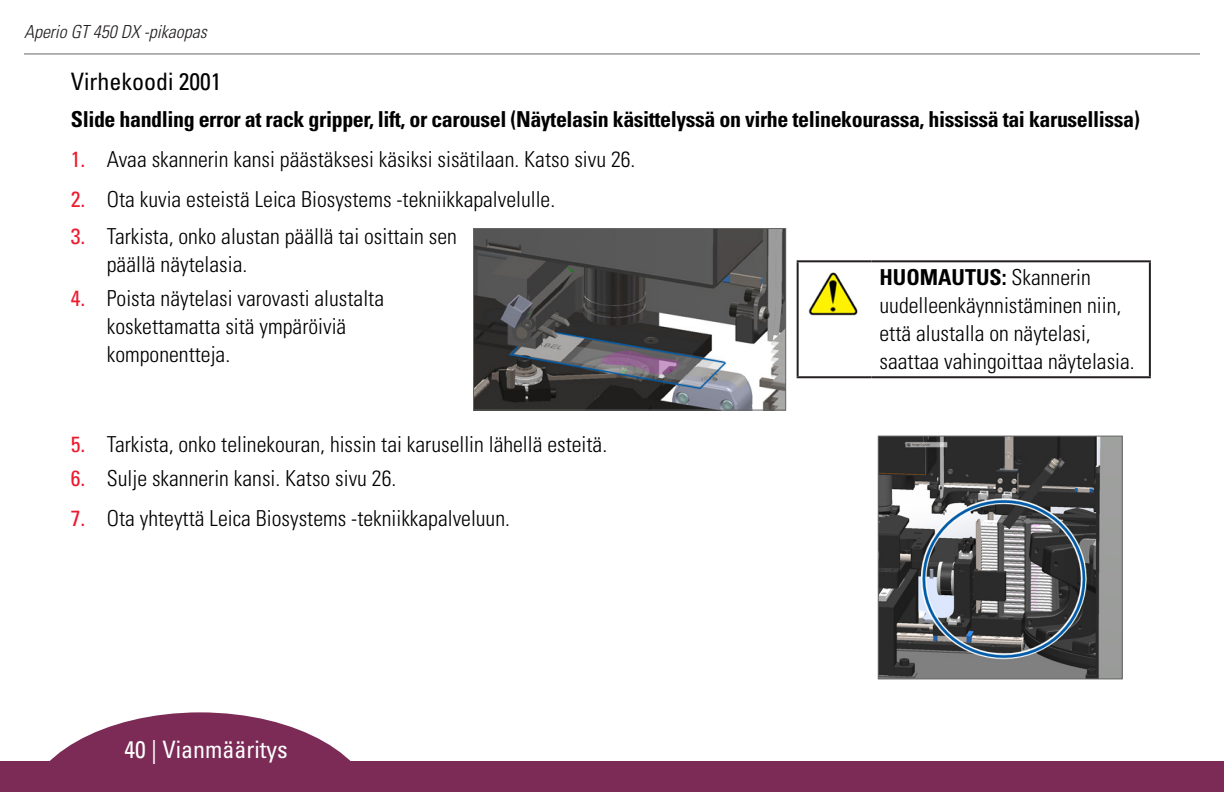
<style>
.page{position:relative;width:1224px;height:792px;background:#fff}
.page>*{position:absolute;margin:0;border:0;box-sizing:border-box;transform-origin:0 0}
.t1{font:condensed 24px "Univers LT Std";color:#fff}
.Heading_2QR_TB{font:condensed 24px "Univers LT Std";color:#000}
.Body{font:300 condensed 22px/28px "Univers LT Std";color:#000}
.Body_bold{font:700 condensed 22px "Univers LT Std";letter-spacing:-.02em;color:#000}
.t2{font:italic 300 condensed 18px "Univers LT Std";color:#231f20}
.s1{font-weight:400;color:#ed1b2f}
.s2{font-weight:700}
</style>
<div class="page">
<hr style="left:24px;top:54px;width:1176px;height:1px;background:#666">
<div style="left:0;top:762px;width:1224px;height:30px;background:#7b2b55"></div>
<svg style="left:25px;top:712px;width:350px;height:50px"></svg>
<img style="left:475px;top:230px;width:309px;height:179px">
<div style="left:473px;top:228px;width:313px;height:183px;border:1px solid #666"></div>
<hr style="left:872px;top:260px;width:279px;height:2px;background:#231f20">
<hr style="left:1149px;top:262px;width:2px;height:114px;background:#231f20">
<hr style="left:872px;top:376px;width:279px;height:2px;background:#231f20">
<hr style="left:797px;top:260px;width:75px;height:2px;background:#231f20">
<hr style="left:797px;top:262px;width:2px;height:114px;background:#231f20">
<hr style="left:797px;top:376px;width:75px;height:2px;background:#231f20">
<img style="left:808px;top:272px;width:50px;height:44px">
<img style="left:880px;top:438px;width:241px;height:239px">
<div style="left:878px;top:436px;width:245px;height:243px;border:1px solid #666"></div>
<p class="t2" style="left:24px;top:21px;width:184px">Aperio GT 450 DX -pikaopas</p>
<p class="Heading_2QR_TB" style="left:71px;top:66px;width:152px">Virhekoodi 2001</p>
<p class="Body_bold" style="left:71px;top:106px;width:1070px">Slide handling error at rack gripper, lift, or carousel (Näytelasin käsittelyssä on virhe telinekourassa, hississä tai karusellissa)</p>
<p class="Body" style="left:71px;top:145px;width:566px"><span class="s1">1.</span> Avaa skannerin kansi päästäksesi käsiksi sisätilaan. Katso sivu 26.</p>
<p class="Body" style="left:71px;top:185px;width:486px"><span class="s1">2.</span> Ota kuvia esteistä Leica Biosystems -tekniikkapalvelulle.</p>
<p class="Body" style="left:107px;top:222px;width:352px;text-indent:-36px"><span class="s1">3.</span> Tarkista, onko alustan päällä tai osittain sen päällä näytelasia.</p>
<p class="Body" style="left:107px;top:284px;width:279px;text-indent:-36px"><span class="s1">4.</span> Poista näytelasi varovasti alustalta koskettamatta sitä ympäröiviä komponentteja.</p>
<p class="Body" style="left:880px;top:264px;width:257px"><span class="s2">HUOMAUTUS:</span> Skannerin uudelleenkäynnistäminen niin, että alustalla on näytelasi, saattaa vahingoittaa näytelasia.</p>
<p class="Body" style="left:71px;top:430px;width:538px"><span class="s1">5.</span> Tarkista, onko telinekouran, hissin tai karusellin lähellä esteitä.</p>
<p class="Body" style="left:71px;top:464px;width:327px"><span class="s1">6.</span> Sulje skannerin kansi. Katso sivu 26.</p>
<p class="Body" style="left:71px;top:504px;width:441px"><span class="s1">7.</span> Ota yhteyttä Leica Biosystems -tekniikkapalveluun.</p>
<p class="t1" style="left:124px;top:734px;width:165px">40 | Vianmääritys</p>
</div>
